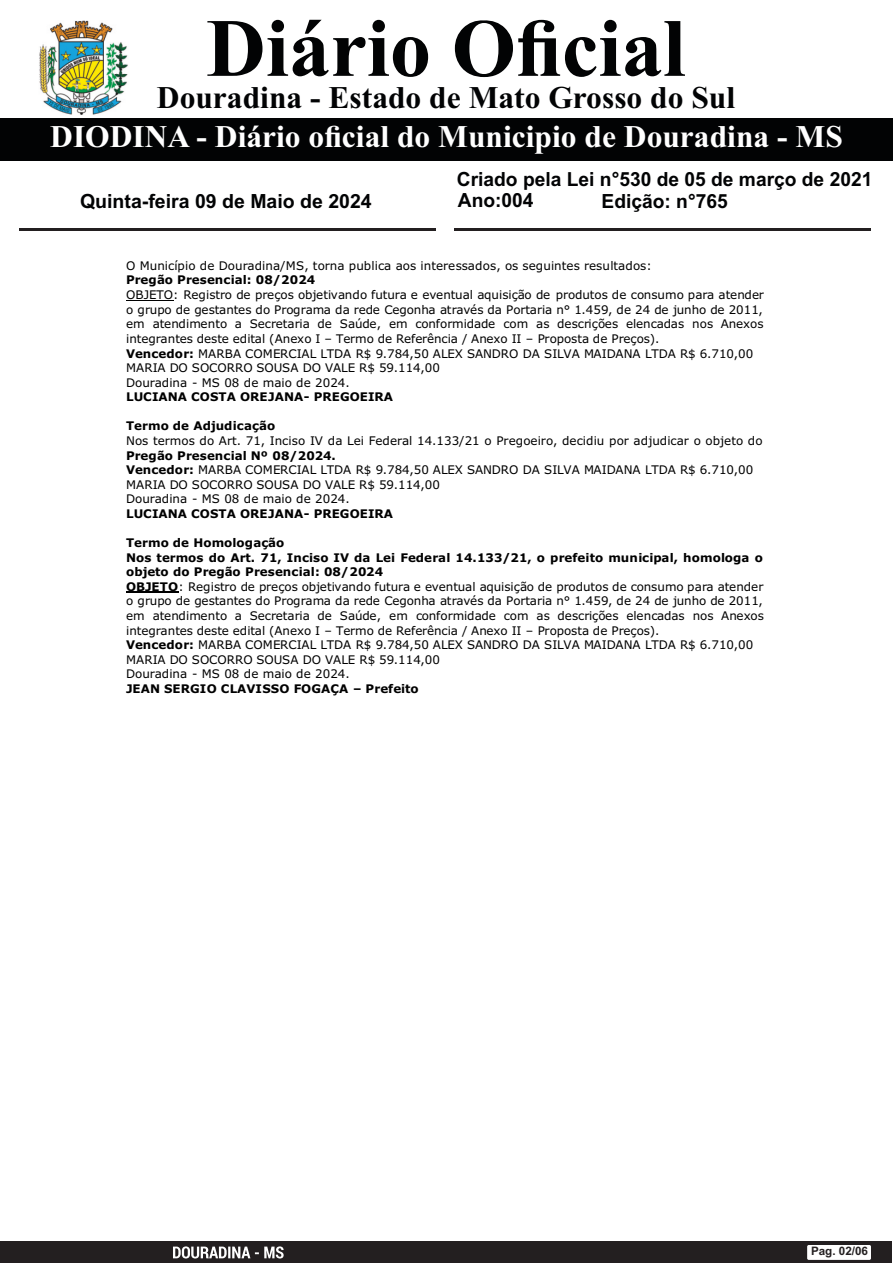
<style>
.page{position:relative;width:893px;height:1263px;background:#fff}
.page>*{position:absolute;margin:0;border:0;box-sizing:border-box;transform-origin:0 0}
.t1{font:700 82.5px "Times New Roman";color:#020304}
.t2{font:700 31.5px "Times New Roman";color:#fff}
.t3{font:700 31.5px "Times New Roman";color:#020304}
.t4{font:700 19.5px/21.6px "Arial";color:#020304}
.t5{font:11.85px/14.5px "Verdana";color:#000}
.t6{font:700 11.85px "Verdana";color:#000}
.t7{font:700 11.7px "Arial";color:#231f20}
.s1{font-weight:700}
</style>
<div class="page">
<div style="left:0;top:118px;width:893px;height:43px;background:#020304"></div>
<img style="left:39px;top:20px;width:89px;height:95px">
<div style="left:0;top:1242px;width:892px;height:21px;background:#231f20"></div>
<div style="left:807px;top:1245px;width:64px;height:15px;background:#fff;border-radius:2px"></div>
<svg style="left:173px;top:1246px;width:111px;height:12px"></svg>
<hr style="left:455px;top:229px;width:416px;height:2px;background:#231f20">
<hr style="left:19px;top:229px;width:416px;height:2px;background:#231f20">
<hr style="left:126px;top:300px;width:47px;height:1px;background:#000">
<hr style="left:126px;top:592px;width:52px;height:1px;background:#000">
<h1 class="t1" style="left:206px;top:20px;width:481px">Diário Oficial</h1>
<h2 class="t3" style="left:157px;top:87px;width:580px">Douradina - Estado de Mato Grosso do Sul</h2>
<h2 class="t2" style="left:50px;top:126px;width:794px">DIODINA - Diário oficial do Municipio de Douradina - MS</h2>
<h3 class="t4" style="left:80px;top:193px;width:293px">Quinta-feira 09 de Maio de 2024</h3>
<h3 class="t4" style="left:457px;top:170px;width:417px">Criado pela Lei n°530 de 05 de março de 2021<br>Ano:004</h3>
<h3 class="t4" style="left:602px;top:192px;width:128px">Edição: n°765</h3>
<p class="t5" style="left:126px;top:259px;width:527px">O Município de Douradina/MS, torna publica aos interessados, os seguintes resultados:</p>
<p class="t6" style="left:126px;top:275px;width:191px">Pregão Presencial: 08/2024</p>
<p class="t5" style="left:126px;top:289px;width:639px">OBJETO: Registro de preços objetivando futura e eventual aquisição de produtos de consumo para atender o grupo de gestantes do Programa da rede Cegonha através da Portaria n° 1.459, de 24 de junho de 2011, em atendimento a Secretaria de Saúde, em conformidade com as descrições elencadas nos Anexos integrantes deste edital (Anexo I – Termo de Referência / Anexo II – Proposta de Preços).<br><span class="s1">Vencedor:</span> MARBA COMERCIAL LTDA R$ 9.784,50 ALEX SANDRO DA SILVA MAIDANA LTDA R$ 6.710,00<br>MARIA DO SOCORRO SOUSA DO VALE R$ 59.114,00<br>Douradina - MS 08 de maio de 2024.</p>
<p class="t6" style="left:126px;top:392px;width:268px">LUCIANA COSTA OREJANA- PREGOEIRA</p>
<p class="t6" style="left:126px;top:421px;width:151px">Termo de Adjudicação</p>
<p class="t5" style="left:126px;top:434px;width:638px">Nos termos do Art. 71, Inciso IV da Lei Federal 14.133/21 o Pregoeiro, decidiu por adjudicar o objeto do</p>
<p class="t5" style="left:126px;top:449px;width:629px"><span class="s1">Pregão Presencial Nº 08/2024.<br>Vencedor:</span> MARBA COMERCIAL LTDA R$ 9.784,50 ALEX SANDRO DA SILVA MAIDANA LTDA R$ 6.710,00<br>MARIA DO SOCORRO SOUSA DO VALE R$ 59.114,00<br>Douradina - MS 08 de maio de 2024.</p>
<p class="t6" style="left:126px;top:509px;width:268px">LUCIANA COSTA OREJANA- PREGOEIRA</p>
<p class="t5" style="left:126px;top:536px;width:639px"><span class="s1">Termo de Homologação<br>Nos termos do Art. 71, Inciso IV da Lei Federal 14.133/21, o prefeito municipal, homologa o objeto do Pregão Presencial: 08/2024<br>OBJETO</span>: Registro de preços objetivando futura e eventual aquisição de produtos de consumo para atender o grupo de gestantes do Programa da rede Cegonha através da Portaria n° 1.459, de 24 de junho de 2011, em atendimento a Secretaria de Saúde, em conformidade com as descrições elencadas nos Anexos integrantes deste edital (Anexo I – Termo de Referência / Anexo II – Proposta de Preços).<br><span class="s1">Vencedor:</span> MARBA COMERCIAL LTDA R$ 9.784,50 ALEX SANDRO DA SILVA MAIDANA LTDA R$ 6.710,00<br>MARIA DO SOCORRO SOUSA DO VALE R$ 59.114,00<br>Douradina - MS 08 de maio de 2024.</p>
<p class="t6" style="left:126px;top:684px;width:294px">JEAN SERGIO CLAVISSO FOGAÇA – Prefeito</p>
<p class="t7" style="left:811px;top:1247px;width:59px">Pag. 02/06</p>
</div>
